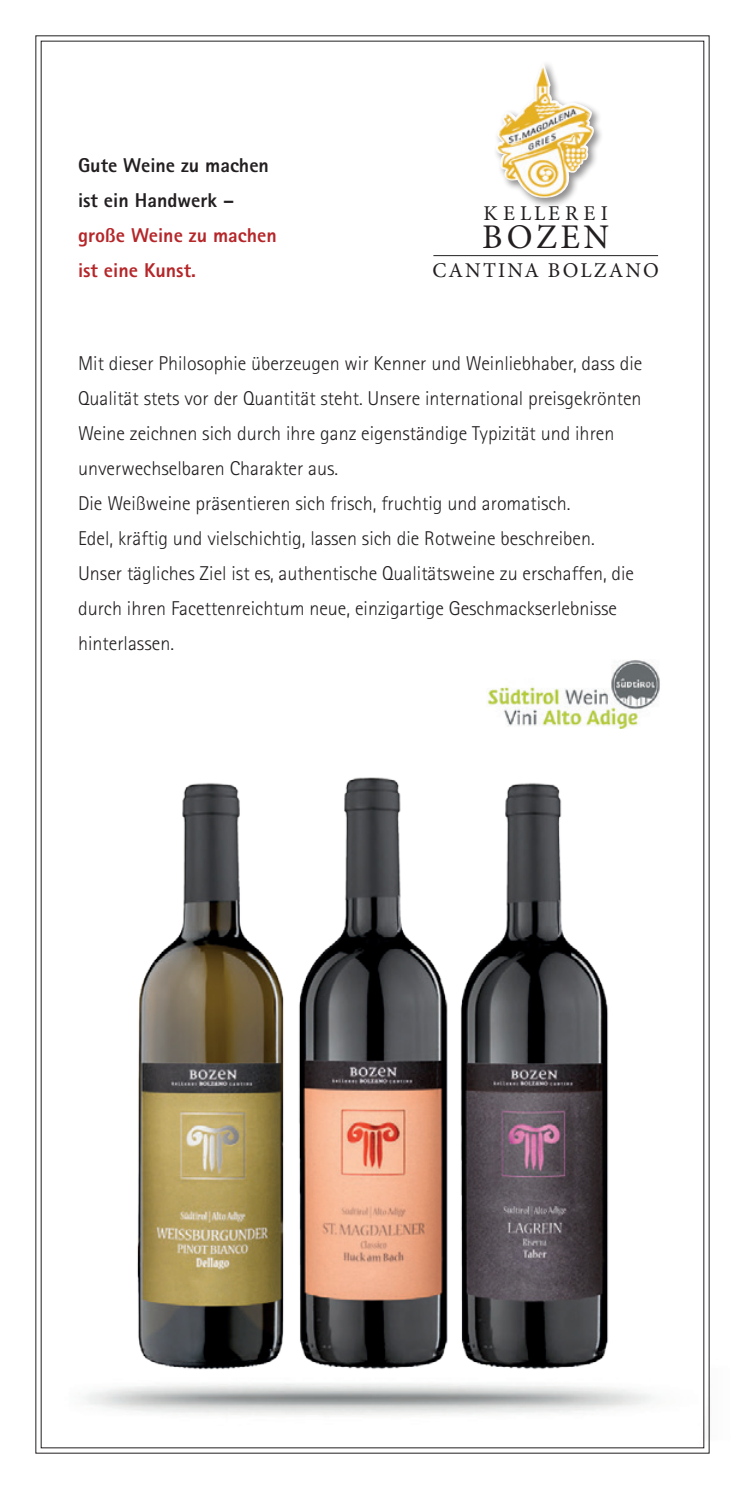
<style>
.page{position:relative;width:745px;height:1489px;background:#fff}
.page>*{position:absolute;margin:0;border:0;box-sizing:border-box;transform-origin:0 0}
.t1{font:34.5px "Minion Pro";letter-spacing:.1em;color:#231f20}
.t2{font:21px "Minion Pro";letter-spacing:.1em;color:#231f20}
.t3{font:21px "Minion Pro";letter-spacing:.25em;color:#231f20}
.t4{font:300 20px/35px "Rotis Sans Serif";color:#231f20}
.t5{font:800 20px "Rotis Sans Serif";color:#231f20}
.t6{font:800 20px "Rotis Sans Serif";color:#b52629}
</style>
<div class="page">
<img style="left:35px;top:715px;width:675px;height:739px">
<div style="left:492px;top:59px;width:112px;height:150px;background:#231f20;opacity:.5"></div>
<img style="left:495px;top:61px;width:99px;height:137px">
<hr style="left:433px;top:255px;width:224px;height:1px;background:#231f20">
<img style="left:486px;top:660px;width:175px;height:68px">
<p class="t5" style="left:78px;top:152px;width:192px">Gute Weine zu machen</p>
<p class="t5" style="left:78px;top:187px;width:157px">ist ein Handwerk –</p>
<p class="t6" style="left:78px;top:222px;width:200px">große Weine zu machen</p>
<p class="t6" style="left:78px;top:257px;width:119px">ist eine Kunst.</p>
<p class="t3" style="left:483px;top:200px;width:126px">KELLEREI</p>
<p class="t1" style="left:482px;top:214px;width:128px">BOZEN</p>
<p class="t2" style="left:432px;top:256px;width:228px">CANTINA BOLZANO</p>
<p class="t4" style="left:78px;top:345px;width:565px">Mit dieser Philosophie überzeugen wir Kenner und Weinliebhaber, dass die Qualität stets vor der Quantität steht. Unsere international preisgekrönten Weine zeichnen sich durch ihre ganz eigenständige Typizität und ihren unverwechselbaren Charakter aus.</p>
<p class="t4" style="left:78px;top:485px;width:493px">Die Weißweine präsentieren sich frisch, fruchtig und aromatisch.</p>
<p class="t4" style="left:78px;top:520px;width:518px">Edel, kräftig und vielschichtig, lassen sich die Rotweine beschreiben.</p>
<p class="t4" style="left:78px;top:555px;width:557px">Unser tägliches Ziel ist es, authentische Qualitätsweine zu erschaffen, die durch ihren Facettenreichtum neue, einzigartige Geschmackserlebnisse hinterlassen.</p>
</div>
